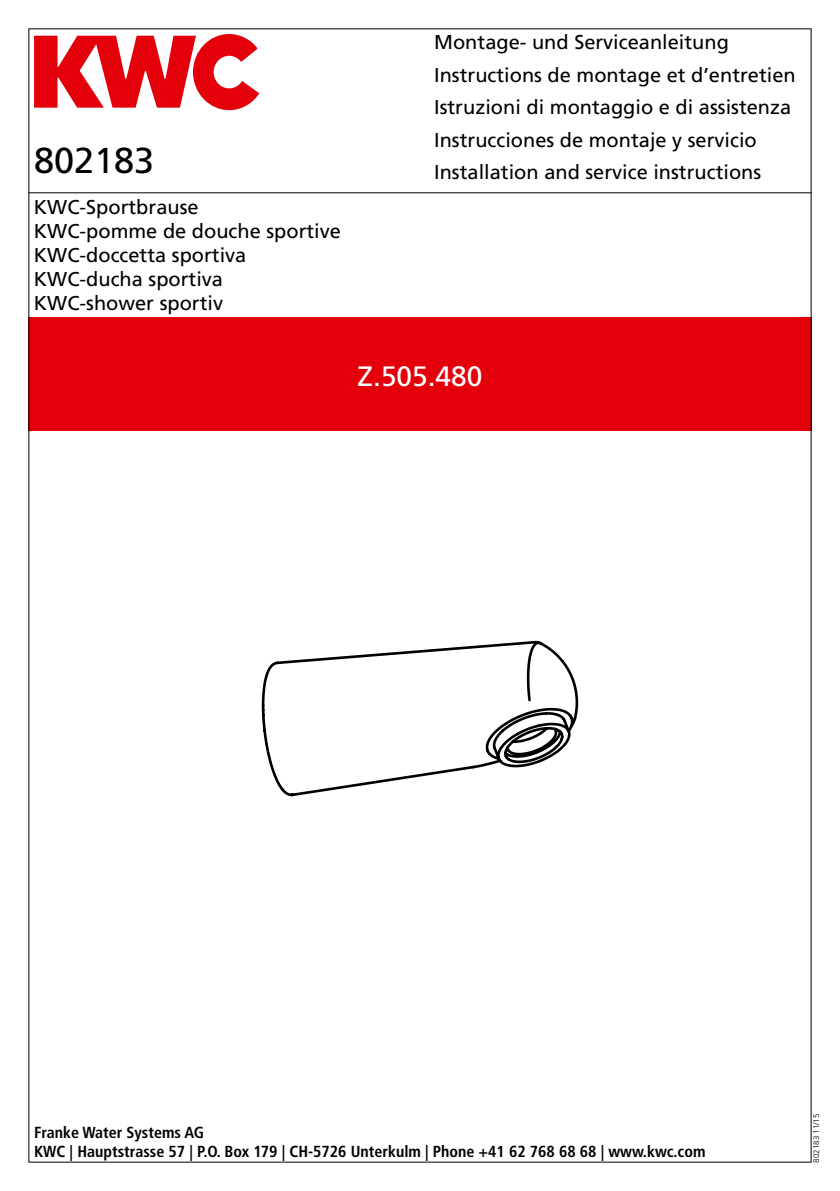
<style>
.page{position:relative;width:840px;height:1191px;background:#fff}
.page>*{position:absolute;margin:0;border:0;box-sizing:border-box;transform-origin:0 0}
._802{font:36px "Frutiger LT Com";color:#000}
.t1{font:28px "Frutiger LT Com";color:#fff}
.MSA_Haupttitel{font:20px/32.6px "Frutiger LT Com";color:#000}
.t2{font:700 condensed 16px/19.2px "Frutiger LT Com";color:#000}
.t3{font:300 8px "Frutiger LT Com";color:#000}
</style>
<div class="page">
<div style="left:28px;top:317px;width:783px;height:114px;background:#e3000b"></div>
<svg style="left:34px;top:34px;width:225px;height:76px"></svg>
<hr style="left:28px;top:192px;width:783px;height:1px;background:#000">
<svg style="left:262px;top:641px;width:316px;height:155px"></svg>
<p class="_802" style="left:34px;top:139px;width:122px">802183</p>
<p class="MSA_Haupttitel" style="left:34px;top:190px;width:166px">KWC-Sportbrause</p>
<p class="MSA_Haupttitel" style="left:34px;top:214px;width:308px">KWC-pomme de douche sportive</p>
<p class="MSA_Haupttitel" style="left:34px;top:238px;width:214px">KWC-doccetta sportiva</p>
<p class="MSA_Haupttitel" style="left:34px;top:262px;width:190px">KWC-ducha sportiva</p>
<p class="MSA_Haupttitel" style="left:34px;top:286px;width:190px">KWC-shower sportiv</p>
<p class="MSA_Haupttitel" style="left:434px;top:26px;width:363px">Montage- und Serviceanleitung Instructions de montage et d’entretien Istruzioni di montaggio e di assistenza Instrucciones de montaje y servicio Installation and service instructions</p>
<p class="t1" style="left:357px;top:359px;width:126px">Z.505.480</p>
<p class="t2" style="left:34px;top:1122px;width:672px">Franke Water Systems AG<br>KWC | Hauptstrasse 57 | P.O. Box 179 | CH-5726 Unterkulm | Phone +41 62 768 68 68 | www.kwc.com</p>
<p class="t3" style="left:811px;top:1162px;width:50px;rotate:-90deg">802183 11/15</p>
</div>
